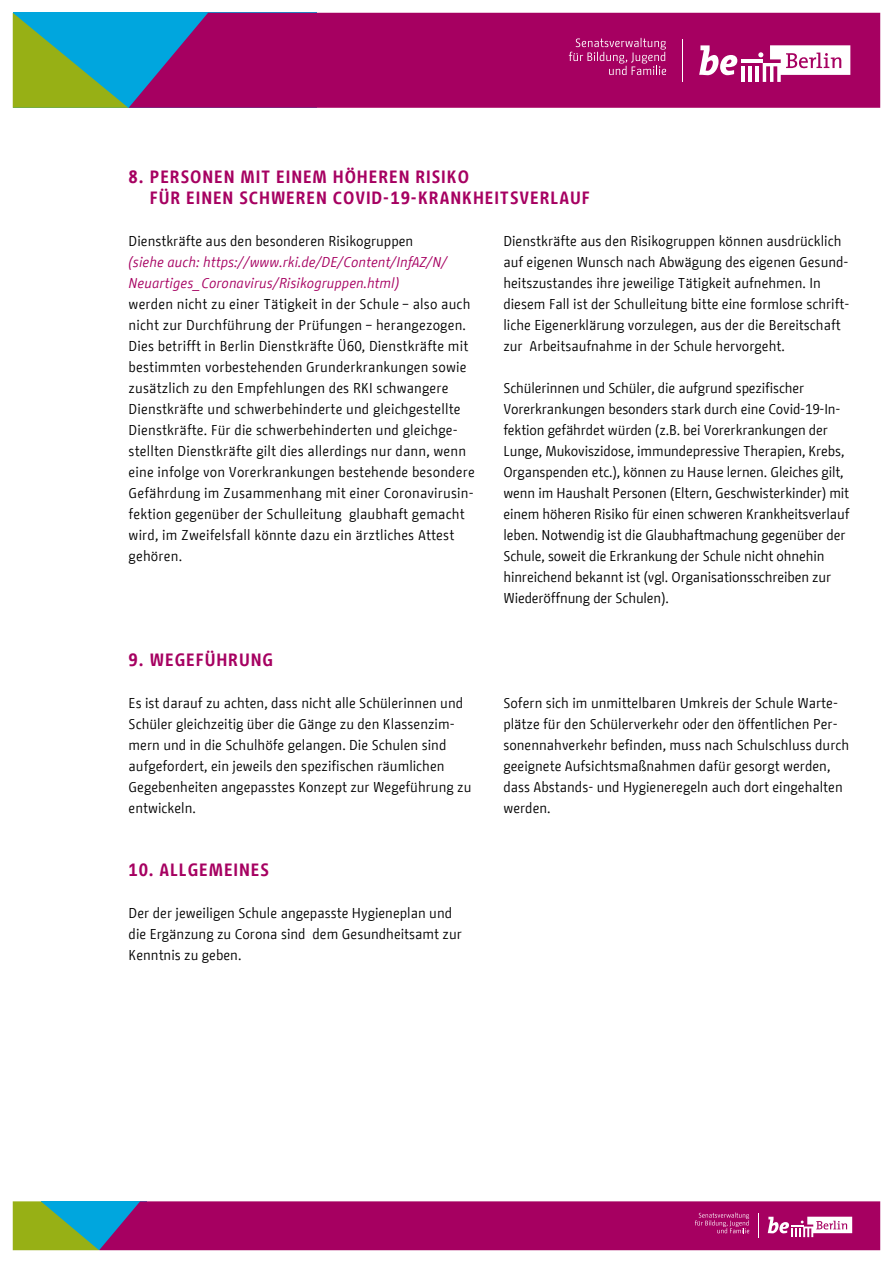
<style>
.page{position:relative;width:893px;height:1263px;background:#fff}
.page>*{position:absolute;margin:0;border:0;box-sizing:border-box;transform-origin:0 0}
.t1{font:700 17.7px/21px "BMF Change";letter-spacing:.05em;color:#a60061}
.t2{font:14.25px/21px "BMF Change";color:#000}
.t3{font:italic 14.25px/21px "BMF Change";color:#a60061}
</style>
<div class="page">
<svg style="left:12px;top:13px;width:116px;height:95px;background:#4eac7a"></svg>
<svg style="left:128px;top:13px;width:753px;height:95px;background:#9c0b69"></svg>
<svg style="left:12px;top:1201px;width:869px;height:49px;background:#9e1e68"></svg>
<svg style="left:699px;top:45px;width:38px;height:30px"></svg>
<hr style="left:741px;top:66px;width:3px;height:16px;background:#fff">
<hr style="left:748px;top:66px;width:4px;height:16px;background:#fff">
<hr style="left:755px;top:66px;width:4px;height:16px;background:#fff">
<hr style="left:741px;top:59px;width:22px;height:4px;background:#fff">
<svg style="left:758px;top:45px;width:92px;height:37px"></svg>
<hr style="left:682px;top:39px;width:1px;height:43px;background:#fff">
<svg style="left:569px;top:38px;width:97px;height:37px;background:#b32678"></svg>
<p class="t1" style="left:150px;top:166px;width:441px;text-indent:-21px">8. PERSONEN MIT EINEM HÖHEREN RISIKO<br>FÜR EINEN SCHWEREN COVID-19-KRANKHEITSVERLAUF</p>
<p class="t2" style="left:129px;top:230px;width:286px">Dienstkräfte aus den besonderen Risikogruppen</p>
<p class="t3" style="left:129px;top:251px;width:320px">(siehe auch: https://www.rki.de/DE/Content/InfAZ/N/<br>Neuartiges_Coronavirus/Risikogruppen.html)</p>
<p class="t2" style="left:129px;top:293px;width:348px">werden nicht zu einer Tätigkeit in der Schule – also auch nicht zur Durchführung der Prüfungen – herangezogen.<br>Dies betrifft in Berlin Dienstkräfte Ü60, Dienstkräfte mit bestimmten vorbestehenden Grunderkrankungen sowie zusätzlich zu den Empfehlungen des RKI schwangere Dienstkräfte und schwerbehinderte und gleichgestellte Dienstkräfte. Für die schwerbehinderten und gleichge&shy;stellten Dienstkräfte gilt dies allerdings nur dann, wenn eine infolge von Vorerkrankungen bestehende besondere Gefährdung im Zusammenhang mit einer Coronavirusin&shy;fektion gegenüber der Schulleitung glaubhaft gemacht wird, im Zweifelsfall könnte dazu ein ärztliches Attest gehören.</p>
<p class="t1" style="left:129px;top:649px;width:146px">9. WEGEFÜHRUNG</p>
<p class="t2" style="left:129px;top:692px;width:344px">Es ist darauf zu achten, dass nicht alle Schülerinnen und Schüler gleichzeitig über die Gänge zu den Klassenzim&shy;mern und in die Schulhöfe gelangen. Die Schulen sind aufgefordert, ein jeweils den spezifischen räumlichen Gegebenheiten angepasstes Konzept zur Wegeführung zu entwickeln.</p>
<p class="t1" style="left:129px;top:859px;width:142px">10. ALLGEMEINES</p>
<p class="t2" style="left:129px;top:902px;width:335px">Der der jeweiligen Schule angepasste Hygieneplan und die Ergänzung zu Corona sind dem Gesundheitsamt zur<br>Kenntnis zu geben.</p>
<p class="t2" style="left:503px;top:230px;width:347px">Dienstkräfte aus den Risikogruppen können ausdrücklich auf eigenen Wunsch nach Abwägung des eigenen Gesund&shy;heitszustandes ihre jeweilige Tätigkeit aufnehmen. In diesem Fall ist der Schulleitung bitte eine formlose schrift&shy;liche Eigenerklärung vorzulegen, aus der die Bereitschaft zur Arbeitsaufnahme in der Schule hervorgeht.</p>
<p class="t2" style="left:503px;top:377px;width:348px">Schülerinnen und Schüler, die aufgrund spezifischer Vorerkrankungen besonders stark durch eine Covid-19-In&shy;fektion gefährdet würden (z.B. bei Vorerkrankungen der Lunge, Mukoviszidose, immundepressive Therapien, Krebs, Organspenden etc.), können zu Hause lernen. Gleiches gilt, wenn im Haushalt Personen (Eltern, Geschwisterkinder) mit einem höheren Risiko für einen schweren Krankheitsverlauf leben. Notwendig ist die Glaubhaftmachung gegenüber der Schule, soweit die Erkrankung der Schule nicht ohnehin hinreichend bekannt ist (vgl. Organisationsschreiben zur Wiederöffnung der Schulen).</p>
<p class="t2" style="left:503px;top:692px;width:347px">Sofern sich im unmittelbaren Umkreis der Schule Warte&shy;plätze für den Schülerverkehr oder den öffentlichen Per&shy;sonennahverkehr befinden, muss nach Schulschluss durch geeignete Aufsichtsmaßnahmen dafür gesorgt werden, dass Abstands- und Hygieneregeln auch dort eingehalten werden.</p>
</div>
